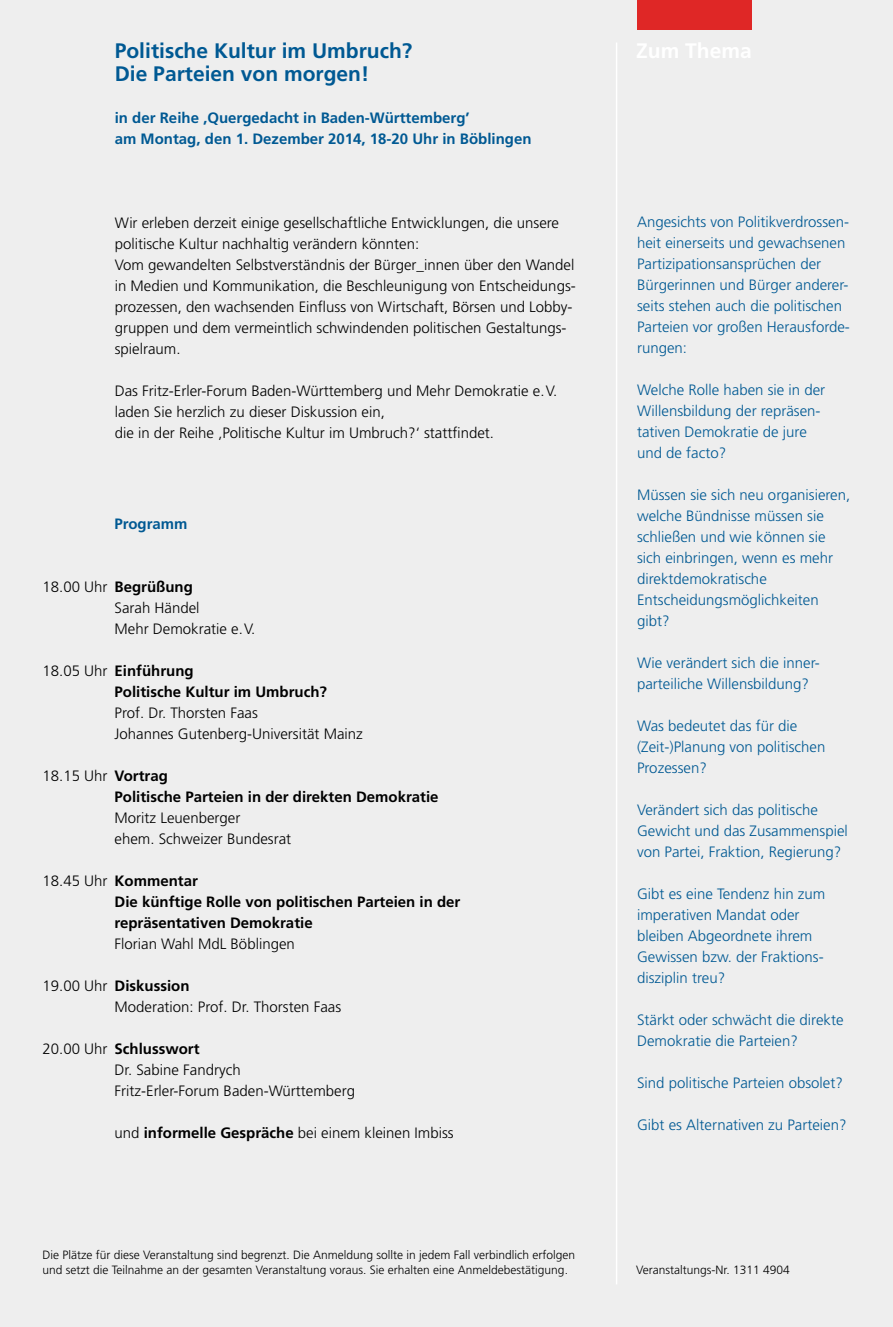
<style>
.page{position:relative;width:893px;height:1327px;background:#eee}
.page>*{position:absolute;margin:0;border:0;box-sizing:border-box;transform-origin:0 0}
.frutiger_45_10-14{font:700 21px "Frutiger LT Std";color:#005993}
.frutiger_45_10-14-2{font:300 15px/21px "Frutiger LT Std";color:#005993}
.frutiger_45_10-14-3{font:300 15px/21px "Frutiger LT Std";color:#000}
.frutiger_45_10-14-4{font:700 15px/21px "Frutiger LT Std";color:#000}
.frutiger_45_10-14-5{font:700 15px "Frutiger LT Std";color:#005993}
.frutiger_65_12_14{font:700 15px "Frutiger LT Std";color:#005993}
.frutiger_45_9-12{font:300 12px/15px "Frutiger LT Std";color:#000}
.frutiger_45_8-10{font:300 12px "Frutiger LT Std";color:#000}
.s1{font-weight:300}
.s2{font-weight:700}
</style>
<div class="page">
<div style="left:637px;top:0;width:115px;height:30px;background:#df2726"></div>
<hr style="left:616px;top:43px;width:1px;height:1241px;background:#fff">
<p class="frutiger_45_10-14" style="left:115px;top:39px;width:299px">Politische Kultur im Umbruch?</p>
<p class="frutiger_45_10-14" style="left:115px;top:61px;width:256px">Die Parteien von morgen!</p>
<p class="frutiger_45_10-14-5" style="left:115px;top:109px;width:356px">in der Reihe ‚Quergedacht in Baden-Württemberg’</p>
<p class="frutiger_45_10-14-5" style="left:115px;top:130px;width:418px">am Montag, den 1. Dezember 2014, 18-20 Uhr in Böblingen</p>
<p class="frutiger_45_10-14-3" style="left:115px;top:212px;width:446px">Wir erleben derzeit einige gesellschaftliche Entwicklungen, die unsere politische Kultur nachhaltig verändern könnten:</p>
<p class="frutiger_45_10-14-3" style="left:115px;top:254px;width:461px">Vom gewandelten Selbstverständnis der Bürger_innen über den Wandel</p>
<p class="frutiger_45_10-14-3" style="left:115px;top:275px;width:462px">in Medien und Kommunikation, die Beschleunigung von Entscheidungs&shy;prozessen, den wachsenden Einfluss von Wirtschaft, Börsen und Lobby&shy;gruppen und dem vermeintlich schwindenden politischen Gestaltungs&shy;spielraum.</p>
<p class="frutiger_45_10-14-3" style="left:115px;top:380px;width:444px">Das Fritz-Erler-Forum Baden-Württemberg und Mehr Demokratie e. V.</p>
<p class="frutiger_45_10-14-3" style="left:115px;top:401px;width:272px">laden Sie herzlich zu dieser Diskussion ein,</p>
<p class="frutiger_45_10-14-3" style="left:115px;top:422px;width:381px">die in der Reihe ‚Politische Kultur im Umbruch?‘ stattfindet.</p>
<p class="frutiger_65_12_14" style="left:115px;top:515px;width:75px">Programm</p>
<p class="frutiger_45_10-14-4" style="left:43px;top:576px;width:152px"><span class="s1">18.00 Uhr</span> Begrüßung</p>
<p class="frutiger_45_10-14-3" style="left:115px;top:597px;width:87px">Sarah Händel</p>
<p class="frutiger_45_10-14-3" style="left:115px;top:618px;width:142px">Mehr Demokratie e. V.</p>
<p class="frutiger_45_10-14-4" style="left:43px;top:660px;width:153px"><span class="s1">18.05 Uhr</span> Einführung</p>
<p class="frutiger_45_10-14-4" style="left:115px;top:681px;width:214px">Politische Kultur im Umbruch?</p>
<p class="frutiger_45_10-14-3" style="left:115px;top:702px;width:145px">Prof. Dr. Thorsten Faas</p>
<p class="frutiger_45_10-14-3" style="left:115px;top:723px;width:250px">Johannes Gutenberg-Universität Mainz</p>
<p class="frutiger_45_10-14-3" style="left:43px;top:765px;width:127px">18.15 Uhr <span class="s2">Vortrag</span></p>
<p class="frutiger_45_10-14-4" style="left:115px;top:786px;width:326px">Politische Parteien in der direkten Demokratie</p>
<p class="frutiger_45_10-14-3" style="left:115px;top:807px;width:127px">Moritz Leuenberger</p>
<p class="frutiger_45_10-14-3" style="left:115px;top:828px;width:178px">ehem. Schweizer Bundesrat</p>
<p class="frutiger_45_10-14-4" style="left:43px;top:870px;width:157px"><span class="s1">18.45 Uhr</span> Kommentar</p>
<p class="frutiger_45_10-14-4" style="left:115px;top:891px;width:347px">Die künftige Rolle von politischen Parteien in der repräsentativen Demokratie</p>
<p class="frutiger_45_10-14-3" style="left:115px;top:933px;width:182px">Florian Wahl MdL Böblingen</p>
<p class="frutiger_45_10-14-4" style="left:43px;top:975px;width:148px"><span class="s1">19.00 Uhr</span> Diskussion</p>
<p class="frutiger_45_10-14-3" style="left:115px;top:996px;width:228px">Moderation: Prof. Dr. Thorsten Faas</p>
<p class="frutiger_45_10-14-4" style="left:43px;top:1038px;width:158px"><span class="s1">20.00 Uhr</span> Schlusswort</p>
<p class="frutiger_45_10-14-3" style="left:115px;top:1059px;width:128px">Dr. Sabine Fandrych</p>
<p class="frutiger_45_10-14-3" style="left:115px;top:1080px;width:242px">Fritz-Erler-Forum Baden-Württemberg</p>
<p class="frutiger_45_10-14-3" style="left:115px;top:1122px;width:341px">und <span class="s2">informelle Gespräche</span> bei einem kleinen Imbiss</p>
<p class="frutiger_45_9-12" style="left:43px;top:1248px;width:534px">Die Plätze für diese Veranstaltung sind begrenzt. Die Anmeldung sollte in jedem Fall verbindlich erfolgen und setzt die Teilnahme an der gesamten Veranstaltung voraus. Sie erhalten eine Anmeldebestätigung.</p>
<p class="frutiger_45_10-14-2" style="left:637px;top:212px;width:214px">Angesichts von Politikverdrossen&shy;heit einerseits und gewachsenen<br>Partizipationsansprüchen der<br>Bürgerinnen und Bürger anderer&shy;seits stehen auch die politischen<br>Parteien vor großen Herausforde&shy;rungen:</p>
<p class="frutiger_45_10-14-2" style="left:637px;top:380px;width:190px">Welche Rolle haben sie in der<br>Willensbildung der repräsen&shy;tativen Demokratie de jure</p>
<p class="frutiger_45_10-14-2" style="left:637px;top:443px;width:91px">und de facto?</p>
<p class="frutiger_45_10-14-2" style="left:637px;top:485px;width:215px">Müssen sie sich neu organisieren, welche Bündnisse müssen sie schließen und wie können sie sich einbringen, wenn es mehr direktdemokratische<br>Entscheidungsmöglichkeiten gibt?</p>
<p class="frutiger_45_10-14-2" style="left:637px;top:653px;width:183px">Wie verändert sich die inner&shy;parteiliche Willensbildung?</p>
<p class="frutiger_45_10-14-2" style="left:637px;top:716px;width:162px">Was bedeutet das für die</p>
<p class="frutiger_45_10-14-2" style="left:637px;top:737px;width:190px">(Zeit-)Planung von politischen<br>Prozessen?</p>
<p class="frutiger_45_10-14-2" style="left:637px;top:800px;width:212px">Verändert sich das politische<br>Gewicht und das Zusammenspiel von Partei, Fraktion, Regierung?</p>
<p class="frutiger_45_10-14-2" style="left:637px;top:884px;width:190px">Gibt es eine Tendenz hin zum imperativen Mandat oder bleiben Abgeordnete ihrem<br>Gewissen bzw. der Fraktions&shy;disziplin treu?</p>
<p class="frutiger_45_10-14-2" style="left:637px;top:1010px;width:208px">Stärkt oder schwächt die direkte<br>Demokratie die Parteien?</p>
<p class="frutiger_45_10-14-2" style="left:637px;top:1073px;width:207px">Sind politische Parteien obsolet?</p>
<p class="frutiger_45_10-14-2" style="left:637px;top:1115px;width:211px">Gibt es Alternativen zu Parteien?</p>
<p class="frutiger_45_8-10" style="left:636px;top:1263px;width:155px">Veranstaltungs-Nr. 1311 4904</p>
</div>
